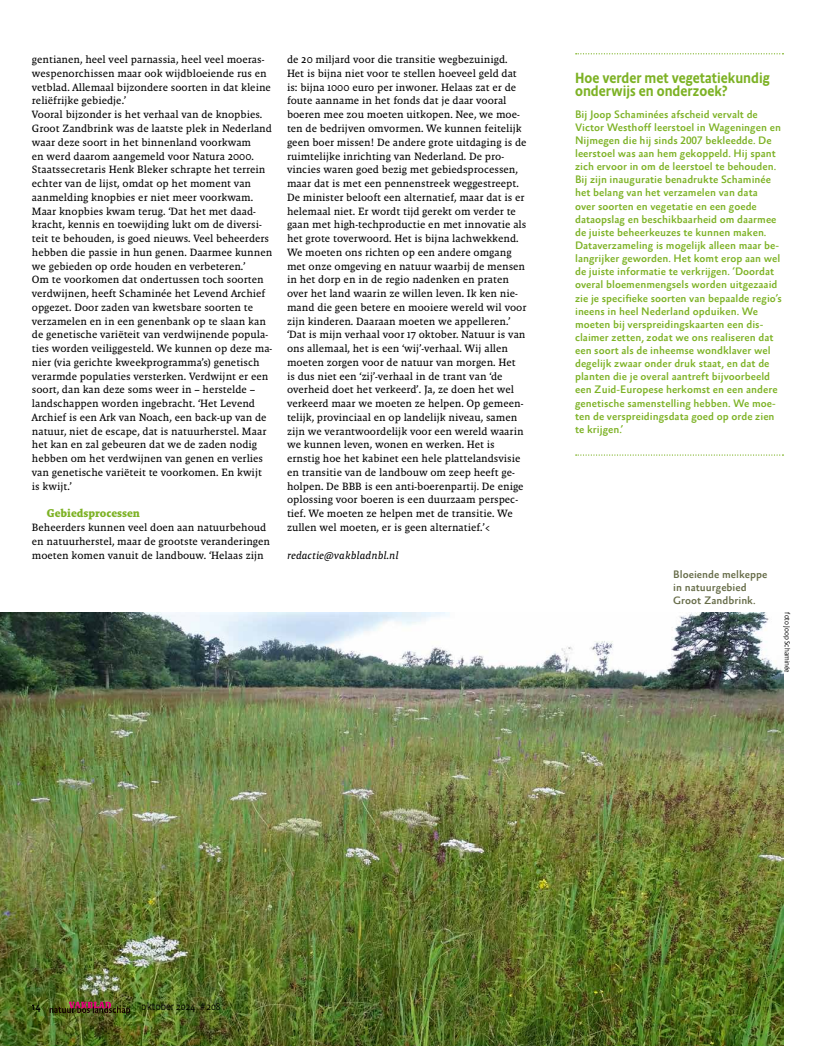
<style>
.page{position:relative;width:815px;height:1046px;background:#fff}
.page>*{position:absolute;margin:0;border:0;box-sizing:border-box;transform-origin:0 0}
.t1{font:500 15px/13.1px "Absara Sans Headline Pro";color:#7db225}
.t2{font:700 11.5px "Malaga OT";color:#7db225}
.t3{font:500 11px/13.1px "Absara Sans Offc Pro";color:#7db225}
.t4{font:500 11px/13.1px "Absara Sans Offc Pro";color:#666c48}
.t5{font:10.75px/13.8px "Malaga OT";color:#000}
.t6{font:italic 10.75px "Malaga OT";color:#000}
.t7{font:300 10.38px "Absara Sans Headline Pro";color:#000}
.t8{font:500 10.38px "Absara Sans Headline Pro";color:#000}
.t9{font:300 7.5px "Absara Sans Headline Pro";color:#000}
</style>
<div class="page">
<img style="left:0;top:612px;width:783px;height:433px">
<svg style="left:576px;top:53px;width:207px;height:1px"></svg>
<svg style="left:576px;top:454px;width:207px;height:1px"></svg>
<svg style="left:50px;top:1001px;width:80px;height:13px"></svg>
<p class="t5" style="left:32px;top:53px;width:242px">gentianen, heel veel parnassia, heel veel moeras&shy;wespenorchissen maar ook wijdbloeiende rus en vetblad. Allemaal bijzondere soorten in dat kleine reliëfrijke gebiedje.’<br>Vooral bijzonder is het verhaal van de knopbies.<br>Groot Zandbrink was de laatste plek in Nederland waar deze soort in het binnenland voorkwam<br>en werd daarom aangemeld voor Natura 2000.<br>Staatssecretaris Henk Bleker schrapte het terrein echter van de lijst, omdat op het moment van aanmelding knopbies er niet meer voorkwam.<br>Maar knopbies kwam terug. ‘Dat het met daad&shy;kracht, kennis en toewijding lukt om de diversi&shy;teit te behouden, is goed nieuws. Veel beheerders hebben die passie in hun genen. Daarmee kunnen we gebieden op orde houden en verbeteren.’<br>Om te voorkomen dat ondertussen toch soorten verdwijnen, heeft Schaminée het Levend Archief opgezet. Door zaden van kwetsbare soorten te verzamelen en in een genenbank op te slaan kan de genetische variëteit van verdwijnende popula&shy;ties worden veiliggesteld. We kunnen op deze ma&shy;nier (via gerichte kweekprogramma’s) genetisch verarmde populaties versterken. Verdwijnt er een soort, dan kan deze soms weer in – herstelde – landschappen worden ingebracht. ‘Het Levend Archief is een Ark van Noach, een back-up van de natuur, niet de escape, dat is natuurherstel. Maar het kan en zal gebeuren dat we de zaden nodig hebben om het verdwijnen van genen en verlies van genetische variëteit te voorkomen. En kwijt is kwijt.’</p>
<p class="t2" style="left:47px;top:506px;width:95px">Gebiedsprocessen</p>
<p class="t5" style="left:32px;top:520px;width:240px">Beheerders kunnen veel doen aan natuurbehoud en natuurherstel, maar de grootste veranderingen moeten komen vanuit de landbouw. ‘Helaas zijn</p>
<p class="t5" style="left:287px;top:53px;width:241px">de 20 miljard voor die transitie wegbezuinigd.<br>Het is bijna niet voor te stellen hoeveel geld dat is: bijna 1000 euro per inwoner. Helaas zat er de foute aanname in het fonds dat je daar vooral boeren mee zou moeten uitkopen. Nee, we moe&shy;ten de bedrijven omvormen. We kunnen feitelijk geen boer missen! De andere grote uitdaging is de ruimtelijke inrichting van Nederland. De pro&shy;vincies waren goed bezig met gebiedsprocessen, maar dat is met een pennenstreek weggestreept.<br>De minister belooft een alternatief, maar dat is er helemaal niet. Er wordt tijd gerekt om verder te gaan met high-techproductie en met innovatie als het grote toverwoord. Het is bijna lachwekkend.<br>We moeten ons richten op een andere omgang met onze omgeving en natuur waarbij de mensen in het dorp en in de regio nadenken en praten over het land waarin ze willen leven. Ik ken nie&shy;mand die geen betere en mooiere wereld wil voor zijn kinderen. Daaraan moeten we appelleren.’ ‘Dat is mijn verhaal voor 17 oktober. Natuur is van ons allemaal, het is een ‘wij’-verhaal. Wij allen moeten zorgen voor de natuur van morgen. Het<br>is dus niet een ‘zij’-verhaal in de trant van ‘de overheid doet het verkeerd’. Ja, ze doen het wel verkeerd maar we moeten ze helpen. Op gemeen&shy;telijk, provinciaal en op landelijk niveau, samen zijn we verantwoordelijk voor een wereld waarin we kunnen leven, wonen en werken. Het is ernstig hoe het kabinet een hele plattelandsvisie en transitie van de landbouw om zeep heeft ge&shy;holpen. De BBB is een anti-boerenpartij. De enige oplossing voor boeren is een duurzaam perspec&shy;tief. We moeten ze helpen met de transitie. We zullen wel moeten, er is geen alternatief.’&lt;</p>
<p class="t6" style="left:287px;top:548px;width:113px">redactie@vakbladnbl.nl</p>
<h1 class="t1" style="left:575px;top:72px;width:196px">Hoe verder met vegetatiekundig onderwijs en onderzoek?</h1>
<p class="t3" style="left:575px;top:108px;width:208px">Bij Joop Schaminées afscheid vervalt de Victor Westhoff leerstoel in Wageningen en Nijmegen die hij sinds 2007 bekleedde. De leerstoel was aan hem gekoppeld. Hij spant zich ervoor in om de leerstoel te behouden.<br>Bij zijn inauguratie benadrukte Schaminée het belang van het verzamelen van data<br>over soorten en vegetatie en een goede dataopslag en beschikbaarheid om daarmee de juiste beheerkeuzes te kunnen maken.<br>Dataverzameling is mogelijk alleen maar be&shy;langrijker geworden. Het komt erop aan wel de juiste informatie te verkrijgen. ‘Doordat overal bloemenmengsels worden uitgezaaid zie je specifieke soorten van bepaalde regio’s ineens in heel Nederland opduiken. We moeten bij verspreidingskaarten een dis&shy;claimer zetten, zodat we ons realiseren dat een soort als de inheemse wondklaver wel degelijk zwaar onder druk staat, en dat de planten die je overal aantreft bijvoorbeeld een Zuid-Europese herkomst en een andere genetische samenstelling hebben. We moe&shy;ten de verspreidingsdata goed op orde zien te krijgen.’</p>
<p class="t4" style="left:673px;top:568px;width:96px">Bloeiende melkeppe in natuurgebied<br>Groot Zandbrink.</p>
<p class="t9" style="left:792px;top:612px;width:62px;rotate:90deg">foto Joop Schaminée</p>
<p class="t8" style="left:32px;top:999px;width:10px">14</p>
<p class="t7" style="left:142px;top:999px;width:80px">oktober 2024 # 208</p>
</div>
